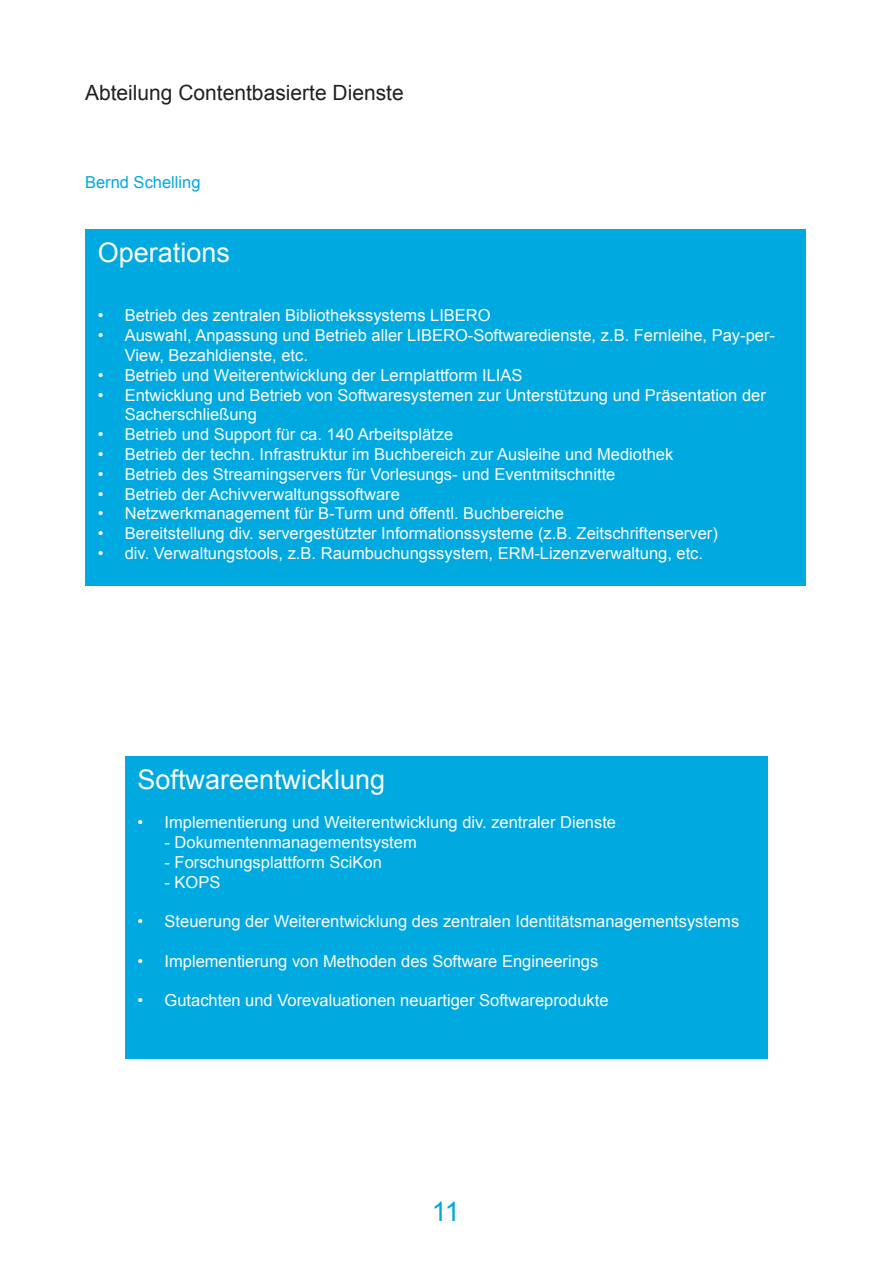
<style>
.page{position:relative;width:893px;height:1263px;background:#fff}
.page>*{position:absolute;margin:0;border:0;box-sizing:border-box;transform-origin:0 0}
.t1{font:27px "Arial";color:#fcfcfc}
.t2{font:27px "Arial";color:#00a9e0}
.t3{font:21px "Arial";color:#231f20}
.t4{font:16.5px/19.8px "Arial";color:#fcfcfc}
.t5{font:16.5px "Arial";color:#00a9e0}
</style>
<div class="page">
<div style="left:85px;top:230px;width:721px;height:356px;background:#00a9e0"></div>
<div style="left:125px;top:756px;width:643px;height:303px;background:#00a9e0"></div>
<p class="t3" style="left:85px;top:79px;width:320px">Abteilung Contentbasierte Dienste</p>
<p class="t5" style="left:85px;top:171px;width:117px">Bernd Schelling</p>
<p class="t1" style="left:98px;top:235px;width:134px">Operations</p>
<p class="t4" style="left:98px;top:306px;width:394px">• Betrieb des zentralen Bibliothekssystems LIBERO</p>
<p class="t4" style="left:125px;top:326px;width:652px;text-indent:-27px">• Auswahl, Anpassung und Betrieb aller LIBERO-Softwaredienste, z.B. Fernleihe, Pay-per-<br>View, Bezahldienste, etc.</p>
<p class="t4" style="left:98px;top:365px;width:426px">• Betrieb und Weiterentwicklung der Lernplattform ILIAS</p>
<p class="t4" style="left:125px;top:385px;width:643px;text-indent:-27px">• Entwicklung und Betrieb von Softwaresystemen zur Unterstützung und Präsentation der<br>Sacherschließung</p>
<p class="t4" style="left:98px;top:425px;width:357px">• Betrieb und Support für ca. 140 Arbeitsplätze</p>
<p class="t4" style="left:98px;top:444px;width:577px">• Betrieb der techn. Infrastruktur im Buchbereich zur Ausleihe und Mediothek</p>
<p class="t4" style="left:98px;top:464px;width:519px">• Betrieb des Streamingservers für Vorlesungs- und Eventmitschnitte</p>
<p class="t4" style="left:98px;top:484px;width:304px">• Betrieb der Achivverwaltungssoftware</p>
<p class="t4" style="left:98px;top:504px;width:468px">• Netzwerkmanagement für B-Turm und öffentl. Buchbereiche</p>
<p class="t4" style="left:98px;top:524px;width:621px">• Bereitstellung div. servergestützter Informationssysteme (z.B. Zeitschriftenserver)</p>
<p class="t4" style="left:98px;top:543px;width:607px">• div. Verwaltungstools, z.B. Raumbuchungssystem, ERM-Lizenzverwaltung, etc.</p>
<p class="t1" style="left:138px;top:761px;width:249px">Softwareentwicklung</p>
<p class="t4" style="left:138px;top:812px;width:480px">• Implementierung und Weiterentwicklung div. zentraler Dienste</p>
<p class="t4" style="left:165px;top:832px;width:254px">- Dokumentenmanagementsystem</p>
<p class="t4" style="left:165px;top:852px;width:219px">- Forschungsplattform SciKon</p>
<p class="t4" style="left:165px;top:872px;width:57px">- KOPS</p>
<p class="t4" style="left:138px;top:911px;width:603px">• Steuerung der Weiterentwicklung des zentralen Identitätsmanagementsystems</p>
<p class="t4" style="left:138px;top:951px;width:462px">• Implementierung von Methoden des Software Engineerings</p>
<p class="t4" style="left:138px;top:991px;width:472px">• Gutachten und Vorevaluationen neuartiger Softwareprodukte</p>
<h1 class="t2" style="left:432px;top:1193px;width:30px">11</h1>
</div>
